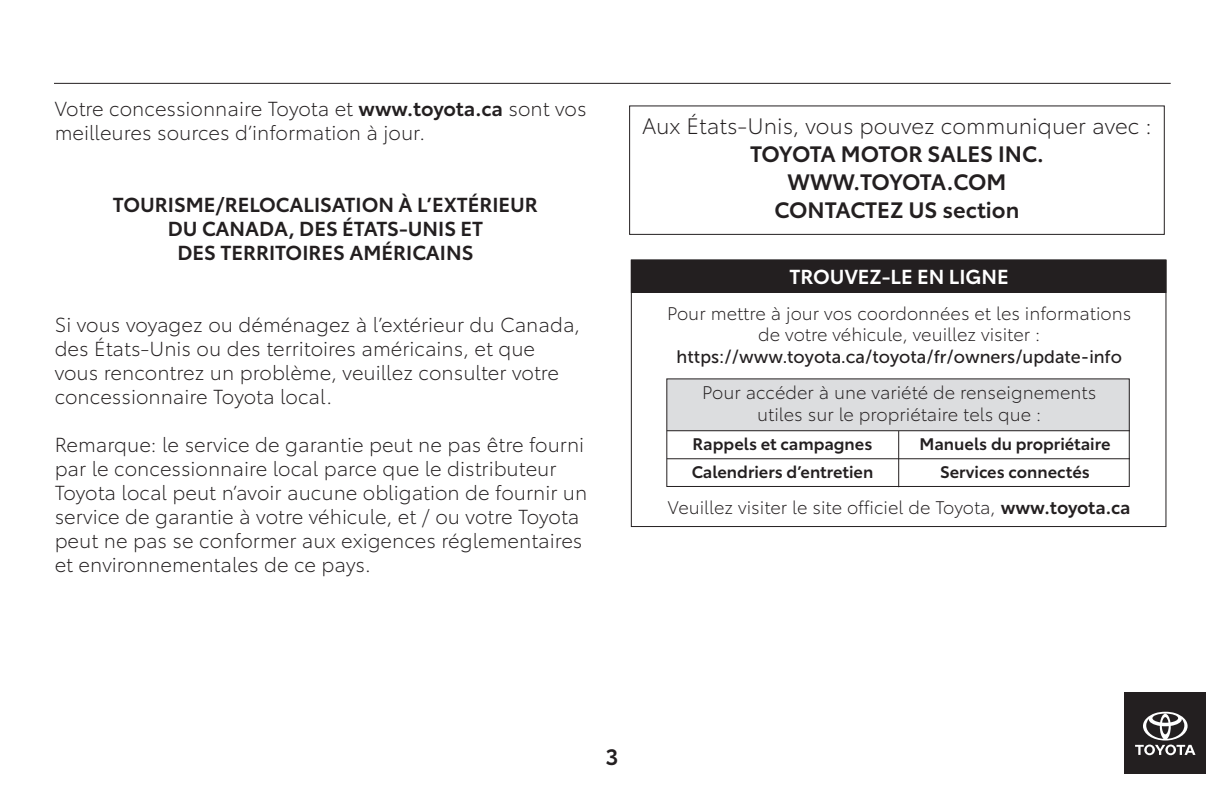
<style>
.page{position:relative;width:1224px;height:792px;background:#fff}
.page>*{position:absolute;margin:0;border:0;box-sizing:border-box;transform-origin:0 0}
.t1{font:600 22px/28px "Toyota Type";color:#231f20;text-align:center}
.t2{font:300 22px "Toyota Type";color:#231f20}
.t3{font:300 20px/24px "Toyota Type";color:#231f20}
.t4{font:600 20px/24px "Toyota Type";color:#231f20;text-align:center}
.t5{font:600 20px "Toyota Type";color:#fff}
.t6{font:300 18px/21.6px "Toyota Type";color:#231f20;text-align:center}
.t7{font:18px "Museo Sans 500";color:#231f20}
.t8{font:600 16.6px/28px "Toyota Type";color:#231f20}
.s1{font-weight:600}
</style>
<div class="page">
<div style="left:667px;top:379px;width:462px;height:51px;background:#dcdddf"></div>
<div style="left:629px;top:105px;width:536px;height:130px;border:1px solid #231f20"></div>
<div style="left:631px;top:260px;width:535px;height:32px;background:#231f20"></div>
<div style="left:631px;top:260px;width:535px;height:33px;border:1px solid #231f20"></div>
<hr style="left:667px;top:458px;width:463px;height:1px;background:#231f20">
<hr style="left:667px;top:430px;width:463px;height:1px;background:#231f20">
<hr style="left:898px;top:431px;width:1px;height:56px;background:#231f20">
<div style="left:666px;top:378px;width:464px;height:109px;border:1px solid #231f20"></div>
<hr style="left:54px;top:83px;width:1117px;height:1px;background:#231f20">
<div style="left:1125px;top:693px;width:81px;height:81px;background:#231f20"></div>
<svg style="left:1135px;top:712px;width:60px;height:43px"></svg>
<p class="t3" style="left:55px;top:95px;width:533px">Votre concessionnaire Toyota et <span class="s1">www.toyota.ca</span> sont vos meilleures sources d’information à jour.</p>
<p class="t4" style="left:113px;top:191px;width:426px">TOURISME/RELOCALISATION À L’EXTÉRIEUR<br>DU CANADA, DES ÉTATS-UNIS ET<br>DES TERRITOIRES AMÉRICAINS</p>
<p class="t3" style="left:55px;top:311px;width:527px">Si vous voyagez ou déménagez à l’extérieur du Canada, des États-Unis ou des territoires américains, et que vous rencontrez un problème, veuillez consulter votre concessionnaire Toyota local.</p>
<p class="t3" style="left:55px;top:431px;width:534px">Remarque: le service de garantie peut ne pas être fourni par le concessionnaire local parce que le distributeur Toyota local peut n’avoir aucune obligation de fournir un service de garantie à votre véhicule, et / ou votre Toyota peut ne pas se conformer aux exigences réglementaires et environnementales de ce pays.</p>
<p class="t2" style="left:642px;top:110px;width:511px">Aux États-Unis, vous pouvez communiquer avec :</p>
<p class="t1" style="left:750px;top:138px;width:295px">TOYOTA MOTOR SALES INC.<br>WWW.TOYOTA.COM<br>CONTACTEZ US section</p>
<p class="t5" style="left:790px;top:262px;width:221px">TROUVEZ-LE EN LIGNE</p>
<p class="t6" style="left:667px;top:301px;width:466px">Pour mettre à jour vos coordonnées et les informations de votre véhicule, veuillez visiter :</p>
<p class="t7" style="left:677px;top:347px;width:447px">https://www.toyota.ca/toyota/fr/owners/update-info</p>
<p class="t6" style="left:702px;top:381px;width:396px">Pour accéder à une variété de renseignements utiles sur le propriétaire tels que :</p>
<p class="t8" style="left:692px;top:429px;width:183px">Rappels et campagnes<br>Calendriers d’entretien</p>
<p class="t8" style="left:920px;top:429px;width:192px;text-align:center">Manuels du propriétaire<br>Services connectés</p>
<p class="t6" style="left:668px;top:496px;width:464px">Veuillez visiter le site officiel de Toyota, <span class="s1">www.toyota.ca</span></p>
<p class="t1" style="left:605px;top:741px;width:15px">3</p>
</div>
